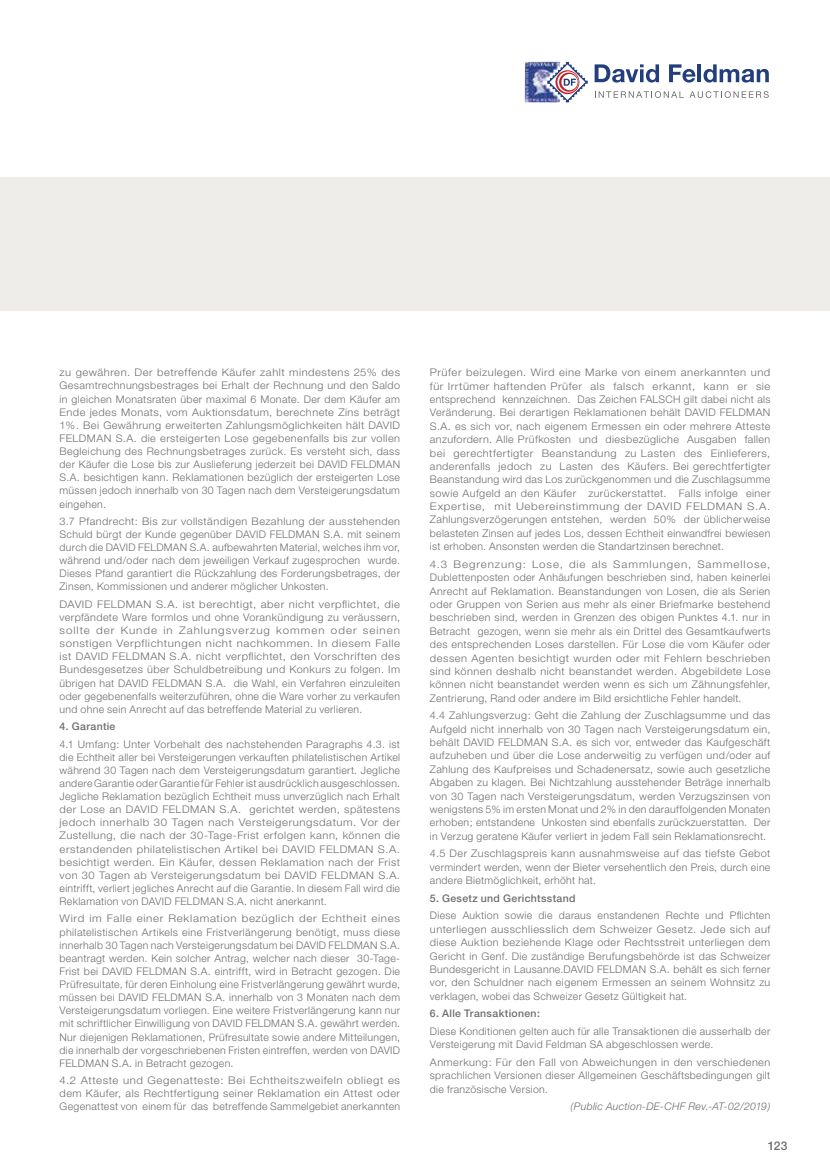
<style>
.page{position:relative;width:830px;height:1170px;background:#fff}
.page>*{position:absolute;margin:0;border:0;box-sizing:border-box;transform-origin:0 0}
.t1{font:500 12px "Helvetica Neue";color:#6d6e71}
.t2{font:300 10.5px/13.4px "Helvetica Neue";letter-spacing:.03em;color:#6d6e71;text-align:justify}
.t3{font:300 10.5px/13.4px "Helvetica Neue";letter-spacing:.03em;color:#6d6e71;text-align:justify;scale:1.07 1}
.t4{font:300 10.5px/13px "Helvetica Neue";letter-spacing:.03em;color:#6d6e71;text-align:justify;scale:1.1 1}
.t5{font:300 10.5px/13px "Helvetica Neue";letter-spacing:.03em;color:#6d6e71;text-align:justify;scale:1.08 1}
.t6{font:300 10.5px/13px "Helvetica Neue";letter-spacing:.03em;color:#6d6e71;text-align:justify;scale:1.04 1}
.t7{font:500 10.5px "Helvetica Neue";letter-spacing:.03em;color:#6d6e71}
.t8{font:italic 300 10.5px "Helvetica Neue";letter-spacing:.025em;color:#6d6e71}
</style>
<div class="page">
<div style="left:0;top:176px;width:829px;height:134px;background:#efede9"></div>
<svg style="left:595px;top:91px;width:88px;height:7px"></svg>
<svg style="left:689px;top:91px;width:79px;height:7px"></svg>
<img style="left:524px;top:61px;width:36px;height:42px">
<svg style="left:594px;top:64px;width:64px;height:19px"></svg>
<svg style="left:669px;top:64px;width:26px;height:19px"></svg>
<hr style="left:697px;top:64px;width:3px;height:18px;background:#223e7d">
<svg style="left:703px;top:64px;width:65px;height:19px"></svg>
<svg style="left:546px;top:62px;width:41px;height:41px"></svg>
<p class="t3" style="left:60px;top:366px;width:319px">zu gewähren. Der betreffende Käufer zahlt mindestens 25% des Gesamtrechnungsbestrages bei Erhalt der Rechnung und den Saldo in gleichen Monatsraten über maximal 6 Monate. Der dem Käufer am Ende jedes Monats, vom Auktionsdatum, berechnete Zins beträgt 1%. Bei Gewährung erweiterten Zahlungsmöglichkeiten hält DAVID FELDMAN S.A. die ersteigerten Lose gegebenenfalls bis zur vollen Begleichung des Rechnungsbetrages zurück. Es versteht sich, dass der Käufer die Lose bis zur Auslieferung jederzeit bei DAVID FELDMAN S.A. besichtigen kann. Reklamationen bezüglich der ersteigerten Lose müssen jedoch innerhalb von 30 Tagen nach dem Versteigerungsdatum eingehen.</p>
<p class="t6" style="left:60px;top:514px;width:329px">3.7 Pfandrecht: Bis zur vollständigen Bezahlung der ausstehenden Schuld bürgt der Kunde gegenüber DAVID FELDMAN S.A. mit seinem durch die DAVID FELDMAN S.A. aufbewahrten Material, welches ihm vor, während und/oder nach dem jeweiligen Verkauf zugesprochen wurde.<br>Dieses Pfand garantiert die Rückzahlung des Forderungsbetrages, der Zinsen, Kommissionen und anderer möglicher Unkosten.</p>
<p class="t5" style="left:60px;top:597px;width:316px">DAVID FELDMAN S.A. ist berechtigt, aber nicht verpflichtet, die verpfändete Ware formlos und ohne Vorankündigung zu veräussern, sollte der Kunde in Zahlungsverzug kommen oder seinen sonstigen Verpflichtungen nicht nachkommen. In diesem Falle ist DAVID -FELDMAN S.A. nicht verpflichtet, den Vorschriften des Bundesgesetzes über Schuldbetreibung und Konkurs zu folgen. Im übrigen hat DAVID FELDMAN S.A. die Wahl, ein Verfahren einzuleiten oder gegebenenfalls weiterzuführen, ohne die Ware vorher zu verkaufen und ohne sein Anrecht auf das betreffende Material zu verlieren.</p>
<p class="t7" style="left:60px;top:720px;width:57px">4. Garantie</p>
<p class="t2" style="left:60px;top:737px;width:342px">4.1 Umfang: Unter Vorbehalt des nachstehenden Paragraphs 4.3. ist die Echtheit aller bei Versteigerungen verkauften philatelistischen Artikel während 30 Tagen nach dem Versteigerungsdatum garantiert. Jegliche andere Garantie oder Garantie für Fehler ist ausdrücklich ausgeschlossen.<br>Jegliche Reklamation bezüglich Echtheit muss unverzüglich nach Erhalt der Lose an DAVID FELDMAN S.A. gerichtet werden, spätestens jedoch innerhalb 30 Tagen nach Versteigerungsdatum. Vor der Zustellung, die nach der 30-Tage-Frist erfolgen kann, können die erstandenden philatelistischen Artikel bei DAVID FELDMAN S.A. besichtigt werden. Ein Käufer, dessen Reklamation nach der Frist von 30 Tagen ab Versteigerungsdatum bei DAVID FELDMAN S.A. eintrifft, verliert jegliches Anrecht auf die Garantie. In diesem Fall wird die Reklamation von DAVID FELDMAN S.A. nicht anerkannt.</p>
<p class="t4" style="left:60px;top:911px;width:311px">Wird im Falle einer Reklamation bezüglich der Echtheit eines philatelistischen Artikels eine Fristverlängerung benötigt, muss diese innerhalb 30 Tagen nach Versteigerungsdatum bei DAVID FELDMAN S.A. beantragt werden. Kein solcher Antrag, welcher nach dieser 30-Tage-Frist bei DAVID FELDMAN S.A. eintrifft, wird in Betracht gezogen. Die Prüfresultate, für deren Einholung eine Fristverlängerung gewährt wurde, müssen bei DAVID FELDMAN S.A. innerhalb von 3 Monaten nach dem Versteigerungsdatum vorliegen. Eine weitere Fristverlängerung kann nur mit schriftlicher Einwilligung von DAVID FELDMAN S.A. gewährt werden.<br>Nur diejenigen Reklamationen, Prüfresultate sowie andere Mitteilungen, die innerhalb der vorgeschriebenen Fristen eintreffen, werden von DAVID FELDMAN S.A. in Betracht gezogen.</p>
<p class="t5" style="left:60px;top:1073px;width:317px">4.2 Atteste und Gegenatteste: Bei Echtheitszweifeln obliegt es dem Käufer, als Rechtfertigung seiner Reklamation ein Attest oder Gegenattest von einem für das betreffende Sammelgebiet anerkannten</p>
<p class="t3" style="left:429px;top:365px;width:319px">Prüfer beizulegen. Wird eine Marke von einem anerkannten und für Irrtümer haftenden Prüfer als falsch erkannt, kann er sie entsprechend kennzeichnen. Das Zeichen FALSCH gilt dabei nicht als Veränderung. Bei derartigen Reklamationen behält DAVID FELDMAN S.A. es sich vor, nach eigenem Ermessen ein oder mehrere Atteste anzufordern. Alle Prüfkosten und diesbezügliche Ausgaben fallen bei gerechtfertigter Beanstandung zu Lasten des Einlieferers, anderenfalls jedoch zu Lasten des Käufers. Bei gerechtfertigter Beanstandung wird das Los zurückgenommen und die Zuschlagsumme sowie Aufgeld an den Käufer zurückerstattet. Falls infolge einer Expertise, mit Uebereinstimmung der DAVID FELDMAN S.A.<br>Zahlungsverzögerungen entstehen, werden 50% der üblicherweise belasteten Zinsen auf jedes Los, dessen Echtheit einwandfrei bewiesen ist erhoben. Ansonsten werden die Standartzinsen berechnet.</p>
<p class="t4" style="left:429px;top:557px;width:311px">4.3 Begrenzung: Lose, die als Sammlungen, Sammellose, Dublettenposten oder Anhäufungen beschrieben sind, haben keinerlei Anrecht auf Reklamation. Beanstandungen von Losen, die als Serien oder Gruppen von Serien aus mehr als einer Briefmarke bestehend beschrieben sind, werden in Grenzen des obigen Punktes 4.1. nur in Betracht gezogen, wenn sie mehr als ein Drittel des Gesamtkaufwerts des entsprechenden Loses darstellen. Für Lose die vom Käufer oder dessen Agenten besichtigt wurden oder mit Fehlern beschrieben sind können deshalb nicht beanstandet werden. Abgebildete Lose können nicht beanstandet werden wenn es sich um Zähnungsfehler, Zentrierung, Rand oder andere im Bild ersichtliche Fehler handelt.</p>
<p class="t2" style="left:429px;top:708px;width:342px">4.4 Zahlungsverzug: Geht die Zahlung der Zuschlagsumme und das Aufgeld nicht innerhalb von 30 Tagen nach Versteigerungsdatum ein, behält DAVID FELDMAN S.A. es sich vor, entweder das Kaufgeschäft aufzuheben und über die Lose anderweitig zu verfügen und/oder auf Zahlung des Kaufpreises und Schadenersatz, sowie auch gesetzliche Abgaben zu klagen. Bei Nichtzahlung ausstehender Beträge innerhalb von 30 Tagen nach Versteigerungsdatum, werden Verzugszinsen von wenigstens 5% im ersten Monat und 2% in den darauffolgenden Monaten erhoben; entstandene Unkosten sind ebenfalls zurückzuerstatten. Der in Verzug geratene Käufer verliert in jedem Fall sein Reklamationsrecht.</p>
<p class="t6" style="left:429px;top:846px;width:329px">4.5 Der Zuschlagspreis kann ausnahmsweise auf das tiefste Gebot vermindert werden, wenn der Bieter versehentlich den Preis, durch eine andere Bietmöglichkeit, erhöht hat.</p>
<p class="t7" style="left:429px;top:891px;width:147px">5. Gesetz und Gerichtsstand</p>
<p class="t2" style="left:429px;top:908px;width:342px">Diese Auktion sowie die daraus enstandenen Rechte und Pflichten unterliegen ausschliesslich dem Schweizer Gesetz. Jede sich auf diese Auktion beziehende Klage oder Rechtsstreit unterliegen dem Gericht in Genf. Die zuständige Berufungsbehörde ist das Schweizer Bundesgericht in Lausanne.DAVID FELDMAN S.A. behält es sich ferner vor, den Schuldner nach eigenem Ermessen an seinem Wohnsitz zu verklagen, wobei das Schweizer Gesetz Gültigkeit hat.</p>
<p class="t7" style="left:429px;top:1007px;width:112px">6. Alle Transaktionen:</p>
<p class="t2" style="left:429px;top:1024px;width:342px">Diese Konditionen gelten auch für alle Transaktionen die ausserhalb der<br>Versteigerung mit David Feldman SA abgeschlossen werde.</p>
<p class="t6" style="left:429px;top:1055px;width:329px">Anmerkung: Fü r den Fall von Abweichungen in den verschiedenen sprachlichen Versionen dieser Allgemeinen Geschäftsbedingungen gilt die französische Version.</p>
<p class="t8" style="left:570px;top:1100px;width:201px">(Public Auction-DE-CHF Rev.-AT-02/2019)</p>
<p class="t1" style="left:767px;top:1138px;width:21px">123</p>
</div>
